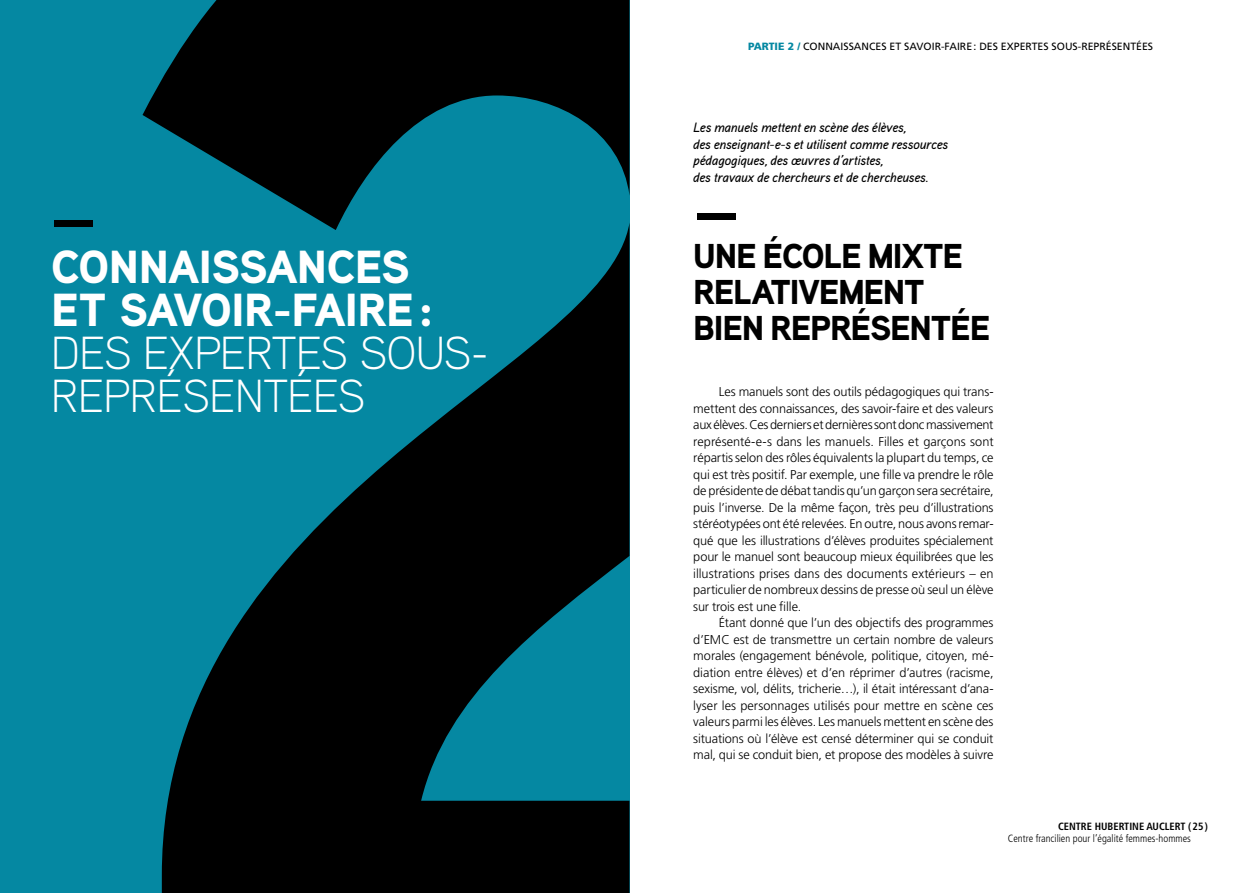
<style>
.page{position:relative;width:1259px;height:893px;background:#fff}
.page>*{position:absolute;margin:0;border:0;box-sizing:border-box;transform-origin:0 0}
.t1{font:900 60px "Aaux Pro OT";color:#000}
.t2{font:900 46.35px/43px "Aaux Pro OT";letter-spacing:-.01em;color:#fff}
.t3{font:300 46.35px/43px "Aaux Pro OT";letter-spacing:-.01em;color:#fff}
.t4{font:900 34.5px/36px "Aaux Pro OT";letter-spacing:-.035em;color:#000}
.t5{font:italic 500 13.5px/16.5px "Aaux Pro OT";letter-spacing:-.02em;color:#000}
.t6{font:300 12.75px/16.5px "Frutiger LT Std";letter-spacing:-.01em;color:#000;text-align:justify}
.t7{font:10.5px "Frutiger LT Std";color:#000}
.t8{font:300 condensed 10.5px "Frutiger LT Std";color:#000}
.t9{font:700 condensed 10.5px "Frutiger LT Std";color:#000}
.s1{font-weight:900;color:#0588a2}
</style>
<div class="page">
<div style="left:0;top:0;width:629px;height:893px;background:#0588a2"></div>
<svg style="left:142px;top:0;width:487px;height:893px;fill:#000"></svg>
<h1 class="t1" style="left:51px;top:181px;width:47px">—</h1>
<h2 class="t2" style="left:51px;top:244px;width:384px">CONNAISSANCES<br>ET SAVOIR-FAIRE:</h2>
<h2 class="t3" style="left:51px;top:330px;width:439px">DES EXPERTES SOUS-<br>REPRÉSENTÉES</h2>
<p class="t7" style="left:748px;top:41px;width:406px"><span class="s1">PARTIE 2 /</span> CONNAISSANCES ET SAVOIR-FAIRE: DES EXPERTES SOUS-REPRÉSENTÉES</p>
<p class="t5" style="left:693px;top:119px;width:256px">Les manuels mettent en scène des élèves,<br>des enseignant-e-s et utilisent comme ressources pédagogiques, des œuvres d’artistes,<br>des travaux de chercheurs et de chercheuses.</p>
<h1 class="t1" style="left:693px;top:173px;width:47px">—</h1>
<h3 class="t4" style="left:693px;top:237px;width:299px">UNE ÉCOLE MIXTE<br>RELATIVEMENT<br>BIEN REPRÉSENTÉE</h3>
<p class="t6" style="left:693px;top:384px;width:302px;text-indent:26px">Les manuels sont des outils pédagogiques qui trans&shy;mettent des connaissances, des savoir-faire et des valeurs aux élèves. Ces derniers et dernières sont donc massivement représenté-e-s dans les manuels. Filles et garçons sont répartis selon des rôles équivalents la plupart du temps, ce qui est très positif. Par exemple, une fille va prendre le rôle de présidente de débat tandis qu’un garçon sera secrétaire, puis l’inverse. De la même façon, très peu d’illustrations stéréotypées ont été relevées. En outre, nous avons remar&shy;qué que les illustrations d’élèves produites spécialement pour le manuel sont beaucoup mieux équilibrées que les illustrations prises dans des documents extérieurs – en particulier de nombreux dessins de presse où seul un élève sur trois est une fille.</p>
<p class="t6" style="left:693px;top:615px;width:302px;text-indent:26px">Étant donné que l’un des objectifs des programmes d’EMC est de transmettre un certain nombre de valeurs morales (engagement bénévole, politique, citoyen, mé&shy;diation entre élèves) et d’en réprimer d’autres (racisme, sexisme, vol, délits, tricherie…), il était intéressant d’ana&shy;lyser les personnages utilisés pour mettre en scène ces valeurs parmi les élèves. Les manuels mettent en scène des situations où l’élève est censé déterminer qui se conduit mal, qui se conduit bien, et propose des modèles à suivre</p>
<p class="t9" style="left:1058px;top:820px;width:151px">CENTRE HUBERTINE AUCLERT (25)</p>
<p class="t8" style="left:1008px;top:832px;width:185px">Centre francilien pour l’égalité femmes-hommes</p>
</div>
